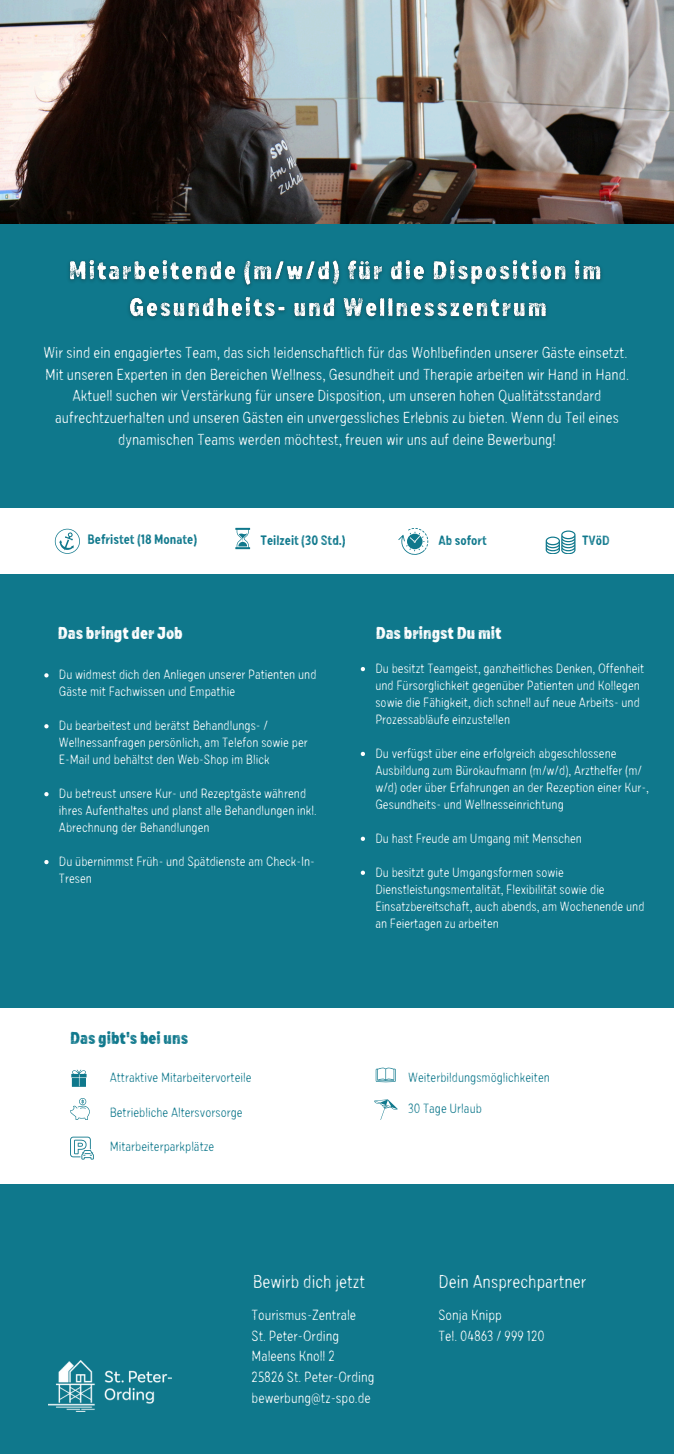
<style>
.page{position:relative;width:674px;height:1454px;background:#fff}
.page>*{position:absolute;margin:0;border:0;box-sizing:border-box;transform-origin:0 0}
.t1{font:18.75px "Draft Natural F";color:#fff}
.t2{font:900 17.38px "Draft Natural F";color:#fff}
.t3{font:900 17.38px "Draft Natural F";color:#0f788c}
.t4{font:16.12px/21.5px "Draft Natural F";color:#fff;text-align:center}
.t5{font:14.88px/20.6px "Draft Natural F";color:#fff}
.t6{font:700 13.75px "Draft Natural F";color:#0f788c}
.t7{font:13.62px/17px "Draft Natural F";color:#fff}
.t8{font:13.62px "Draft Natural F";color:#0f788c}
.t9{font:700 13.62px "Draft Natural F";color:#0f788c}
</style>
<div class="page">
<div style="left:0;top:0;width:673px;height:1453px;background:#0f788c"></div>
<div style="left:0;top:508px;width:673px;height:66px;background:#fff"></div>
<svg style="left:235px;top:528px;width:15px;height:21px"></svg>
<svg style="left:55px;top:528px;width:25px;height:25px"></svg>
<svg style="left:398px;top:528px;width:30px;height:27px"></svg>
<svg style="left:545px;top:530px;width:30px;height:24px"></svg>
<div style="left:0;top:1008px;width:673px;height:175px;background:#fff"></div>
<svg style="left:375px;top:1067px;width:20px;height:15px"></svg>
<svg style="left:71px;top:1069px;width:15px;height:17px"></svg>
<svg style="left:70px;top:1098px;width:20px;height:21px"></svg>
<svg style="left:374px;top:1099px;width:23px;height:20px"></svg>
<svg style="left:70px;top:1136px;width:23px;height:22px"></svg>
<img style="left:69px;top:259px;width:533px;height:60px">
<svg style="left:44px;top:673px;width:5px;height:4px"></svg>
<svg style="left:44px;top:724px;width:5px;height:4px"></svg>
<svg style="left:44px;top:792px;width:5px;height:4px"></svg>
<svg style="left:44px;top:860px;width:5px;height:4px"></svg>
<svg style="left:360px;top:667px;width:5px;height:4px"></svg>
<svg style="left:360px;top:751px;width:5px;height:5px"></svg>
<svg style="left:360px;top:836px;width:5px;height:4px"></svg>
<svg style="left:360px;top:870px;width:5px;height:4px"></svg>
<img style="left:48px;top:1360px;width:123px;height:51px">
<img style="left:0;top:0;width:673px;height:223px">
<p class="t4" style="left:43px;top:342px;width:586px">Wir sind ein engagiertes Team, das sich leidenschaftlich für das Wohlbefinden unserer Gäste einsetzt.<br>Mit unseren Experten in den Bereichen Wellness, Gesundheit und Therapie arbeiten wir Hand in Hand.<br>Aktuell suchen wir Verstärkung für unsere Disposition, um unseren hohen Qualitätsstandard aufrechtzuerhalten und unseren Gästen ein unvergessliches Erlebnis zu bieten. Wenn du Teil eines dynamischen Teams werden möchtest, freuen wir uns auf deine Bewerbung!</p>
<h2 class="t6" style="left:87px;top:530px;width:111px">Befristet (18 Monate)</h2>
<p class="t6" style="left:260px;top:531px;width:86px">Teilzeit (30 Std.)</p>
<p class="t9" style="left:438px;top:531px;width:50px">Ab sofort</p>
<h4 class="t9" style="left:581px;top:531px;width:29px">TVöD</h4>
<p class="t2" style="left:58px;top:622px;width:126px">Das bringt der Job</p>
<p class="t2" style="left:375px;top:622px;width:127px">Das bringst Du mit</p>
<h5 class="t7" style="left:59px;top:666px;width:259px">Du widmest dich den Anliegen unserer Patienten und<br>Gäste mit Fachwissen und Empathie</h5>
<p class="t7" style="left:59px;top:717px;width:250px">Du bearbeitest und berätst Behandlungs- /<br>Wellnessanfragen persönlich, am Telefon sowie per<br>E-Mail und behältst den Web-Shop im Blick</p>
<h5 class="t7" style="left:59px;top:785px;width:259px">Du betreust unsere Kur- und Rezeptgäste während ihres Aufenthaltes und planst alle Behandlungen inkl.<br>Abrechnung der Behandlungen</h5>
<p class="t7" style="left:59px;top:853px;width:257px">Du übernimmst Früh- und Spätdienste am Check-In-<br>Tresen</p>
<p class="t3" style="left:70px;top:1026px;width:119px">Das gibt's bei uns</p>
<p class="t8" style="left:110px;top:1068px;width:143px">Attraktive Mitarbeitervorteile</p>
<p class="t8" style="left:110px;top:1103px;width:134px">Betriebliche Altersvorsorge</p>
<p class="t8" style="left:110px;top:1137px;width:106px">Mitarbeiterparkplätze</p>
<h5 class="t7" style="left:375px;top:660px;width:270px">Du besitzt Teamgeist, ganzheitliches Denken, Offenheit und Fürsorglichkeit gegenüber Patienten und Kollegen sowie die Fähigkeit, dich schnell auf neue Arbeits- und Prozessabläufe einzustellen</h5>
<h2 class="t7" style="left:375px;top:744px;width:275px">Du verfügst über eine erfolgreich abgeschlossene Ausbildung zum Bürokaufmann (m/w/d), Arzthelfer (m/ w/d) oder über Erfahrungen an der Rezeption einer Kur-, Gesundheits- und Wellnesseinrichtung</h2>
<p class="t7" style="left:375px;top:829px;width:208px">Du hast Freude am Umgang mit Menschen</p>
<p class="t7" style="left:375px;top:863px;width:270px">Du besitzt gute Umgangsformen sowie Dienstleistungsmentalität, Flexibilität sowie die Einsatzbereitschaft, auch abends, am Wochenende und an Feiertagen zu arbeiten</p>
<p class="t8" style="left:408px;top:1068px;width:143px">Weiterbildungsmöglichkeiten</p>
<h2 class="t8" style="left:408px;top:1099px;width:75px">30 Tage Urlaub</h2>
<p class="t1" style="left:252px;top:1269px;width:114px">Bewirb dich jetzt</p>
<p class="t1" style="left:438px;top:1269px;width:149px">Dein Ansprechpartner</p>
<h5 class="t5" style="left:251px;top:1304px;width:124px">Tourismus-Zentrale<br>St. Peter-Ording<br>Maleens Knoll 2<br>25826 St. Peter-Ording bewerbung@tz-spo.de</h5>
<p class="t5" style="left:438px;top:1305px;width:107px">Sonja Knipp<br>Tel. 04863 / 999 120</p>
</div>
